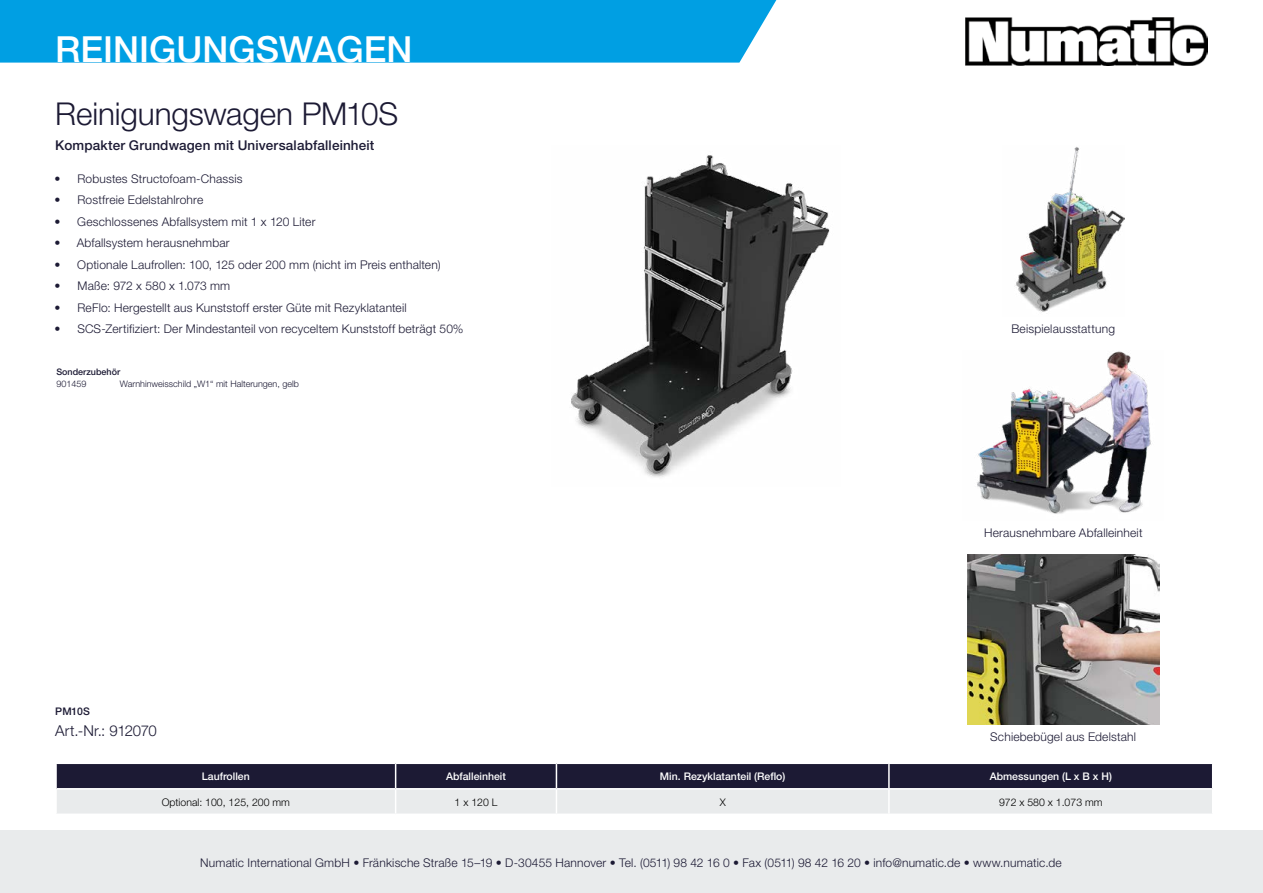
<style>
.page{position:relative;width:1263px;height:893px;background:#fff}
.page>*{position:absolute;margin:0;border:0;box-sizing:border-box;transform-origin:0 0}
.t1{font:500 36px "Helvetica Neue";color:#fff}
.t2{font:300 31.5px "Helvetica Neue";letter-spacing:-.005em;color:#1c1a34}
.t3{font:300 15px "Helvetica Neue";letter-spacing:-.02em;color:#1c1a34}
.t4{font:500 13.5px "Helvetica Neue";letter-spacing:.01em;color:#1c1a34}
.t5{font:300 12px "Helvetica Neue";letter-spacing:.015em;color:#1c1a34}
.t6{font:500 10.5px "Helvetica Neue";color:#fff}
.t7{font:300 10.5px "Helvetica Neue";color:#000}
.t8{font:500 10.5px "Helvetica Neue";color:#1c1a34}
.t9{font:300 9px "Helvetica Neue";color:#1c1a34}
.t10{font:500 9px "Helvetica Neue";color:#1c1a34}
</style>
<div class="page">
<div style="left:0;top:831px;width:1263px;height:62px;background:#e9ebec"></div>
<img style="left:965px;top:18px;width:243px;height:47px">
<div style="left:0;top:0;width:776px;height:63px;background:#009fe3"></div>
<svg style="left:56px;top:763px;width:1157px;height:51px;background:#898996"></svg>
<hr style="left:889px;top:788px;width:323px;height:1px;background:#fff">
<hr style="left:888px;top:789px;width:2px;height:24px;background:#fff">
<img style="left:977px;top:351px;width:174px;height:163px">
<img style="left:967px;top:554px;width:192px;height:170px">
<img style="left:1015px;top:147px;width:109px;height:165px">
<img style="left:571px;top:155px;width:259px;height:322px">
<h1 class="t1" style="left:55px;top:28px;width:359px">REINIGUNGSWAGEN</h1>
<h2 class="t2" style="left:55px;top:94px;width:345px">Reinigungswagen PM10S</h2>
<p class="t4" style="left:55px;top:138px;width:321px">Kompakter Grundwagen mit Universalabfalleinheit</p>
<p class="t5" style="left:55px;top:171px;width:190px">• Robustes Structofoam-Chassis</p>
<p class="t5" style="left:55px;top:193px;width:150px">• Rostfreie Edelstahlrohre</p>
<p class="t5" style="left:55px;top:214px;width:262px">• Geschlossenes Abfallsystem mit 1 x 120 Liter</p>
<p class="t5" style="left:55px;top:236px;width:177px">• Abfallsystem herausnehmbar</p>
<p class="t5" style="left:55px;top:257px;width:388px">• Optionale Laufrollen: 100, 125 oder 200 mm (nicht im Preis enthalten)</p>
<p class="t5" style="left:55px;top:279px;width:177px">• Maße: 972 x 580 x 1.073 mm</p>
<p class="t5" style="left:55px;top:300px;width:354px">• ReFlo: Hergestellt aus Kunststoff erster Güte mit Rezyklatanteil</p>
<p class="t5" style="left:55px;top:322px;width:411px">• SCS-Zertifiziert: Der Mindestanteil von recyceltem Kunststoff beträgt 50%</p>
<p class="t10" style="left:56px;top:366px;width:65px">Sonderzubehör</p>
<p class="t9" style="left:56px;top:378px;width:32px">901459</p>
<p class="t9" style="left:120px;top:378px;width:181px">Warnhinweisschild „W1“ mit Halterungen, gelb</p>
<p class="t8" style="left:55px;top:705px;width:36px">PM10S</p>
<p class="t3" style="left:55px;top:722px;width:103px">Art.-Nr.: 912070</p>
<p class="t5" style="left:1011px;top:321px;width:105px">Beispielausstattung</p>
<p class="t5" style="left:984px;top:525px;width:160px">Herausnehmbare Abfalleinheit</p>
<p class="t5" style="left:990px;top:730px;width:147px">Schiebebügel aus Edelstahl</p>
<p class="t6" style="left:202px;top:770px;width:49px">Laufrollen</p>
<p class="t6" style="left:446px;top:770px;width:61px">Abfalleinheit</p>
<p class="t6" style="left:660px;top:770px;width:127px">Min. Rezyklatanteil (Reflo)</p>
<p class="t6" style="left:990px;top:770px;width:124px">Abmessungen (L x B x H)</p>
<p class="t7" style="left:162px;top:795px;width:130px">Optional: 100, 125, 200 mm</p>
<p class="t7" style="left:455px;top:795px;width:44px">1 x 120 L</p>
<p class="t7" style="left:720px;top:795px;width:8px">X</p>
<p class="t7" style="left:999px;top:795px;width:105px">972 x 580 x 1.073 mm</p>
<p class="t5" style="left:200px;top:855px;width:863px">Numatic International GmbH • Fränkische Straße 15–19 • D-30455 Hannover • Tel. (0511) 98 42 16 0 • Fax (0511) 98 42 16 20 • info@numatic.de • www.numatic.de</p>
</div>
